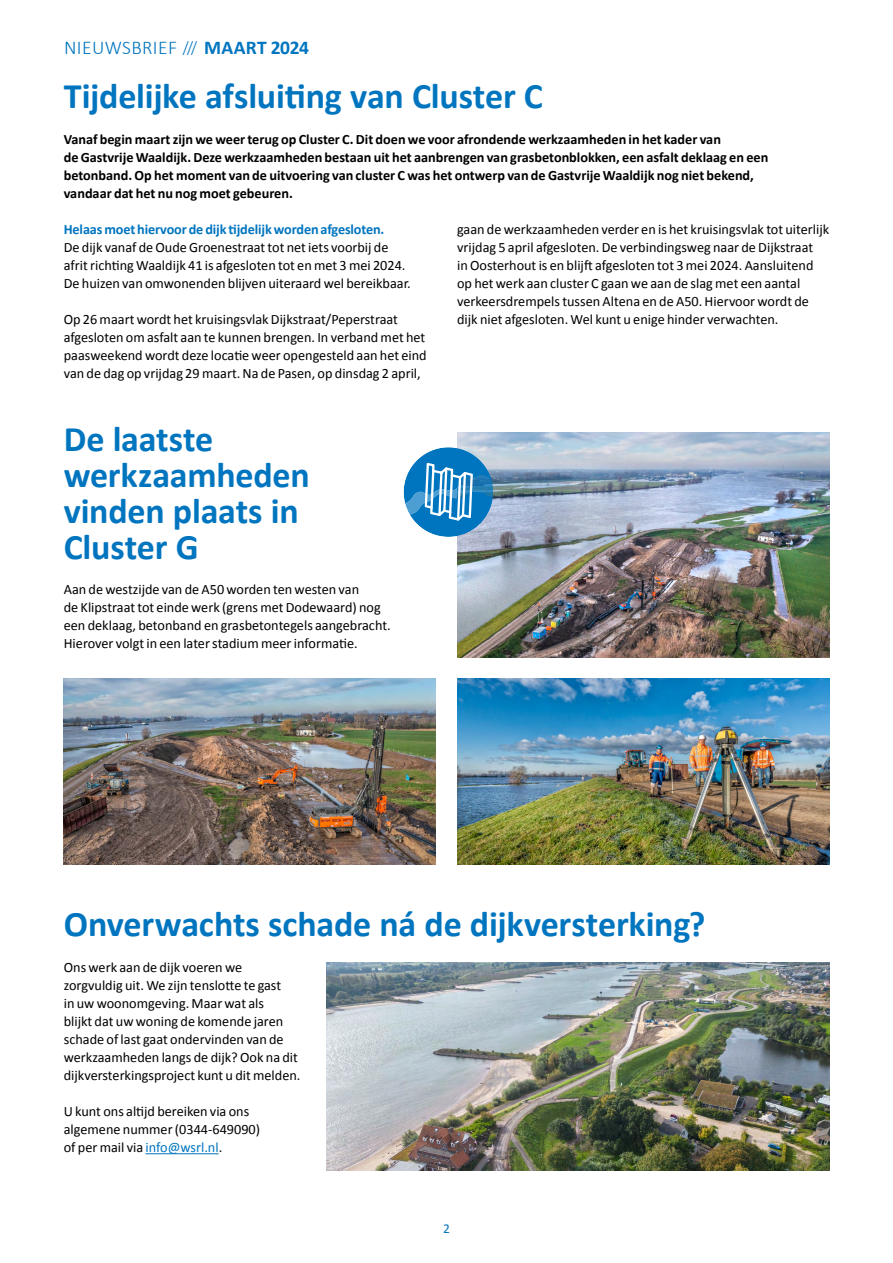
<style>
.page{position:relative;width:893px;height:1263px;background:#fff}
.page>*{position:absolute;margin:0;border:0;box-sizing:border-box;transform-origin:0 0}
.KOP_Artikel{font:700 36px/36px "Calibri";letter-spacing:-.005em;color:#0075bf}
.t1{font:300 19.5px "Calibri";letter-spacing:.02em;color:#0075bf}
.Artikel_Body{font:14.25px/18px "Calibri";color:#000}
.Artikel_Intro{font:700 14.25px/18px "Calibri";color:#000}
.Artikel_Tussenkop{font:700 14.25px "Calibri";letter-spacing:-.01em;color:#0075bf}
.t2{font:13.5px "Calibri";color:#0075bf}
.s1{font-size:16.5px}
.s2{font-weight:700}
.s3{color:#0075bf}
</style>
<div class="page">
<img style="left:326px;top:963px;width:503px;height:207px">
<img style="left:457px;top:433px;width:372px;height:224px">
<img style="left:64px;top:679px;width:372px;height:185px">
<img style="left:457px;top:679px;width:372px;height:185px">
<svg style="left:404px;top:447px;width:89px;height:90px"></svg>
<hr style="left:145px;top:1153px;width:74px;height:1px;background:#0075bf">
<h2 class="t1" style="left:64px;top:35px;width:246px">NIEUWSBRIEF <span class="s1">///</span> <span class="s2">MAART 2024</span></h2>
<h1 class="KOP_Artikel" style="left:64px;top:77px;width:481px">Tijdelijke afsluiting van Cluster C</h1>
<p class="Artikel_Intro" style="left:64px;top:130px;width:706px">Vanaf begin maart zijn we weer terug op Cluster C. Dit doen we voor afrondende werkzaamheden in het kader van<br>de Gastvrije Waaldijk. Deze werkzaamheden bestaan uit het aanbrengen van grasbetonblokken, een asfalt deklaag en een betonband. Op het moment van de uitvoering van cluster C was het ontwerp van de Gastvrije Waaldijk nog niet bekend, vandaar dat het nu nog moet gebeuren.</p>
<p class="Artikel_Tussenkop" style="left:64px;top:219px;width:322px">Helaas moet hiervoor de dijk tijdelijk worden afgesloten.</p>
<p class="Artikel_Body" style="left:64px;top:238px;width:349px">De dijk vanaf de Oude Groenestraat tot net iets voorbij de afrit richting Waaldijk 41 is afgesloten tot en met 3 mei 2024.<br>De huizen van omwonenden blijven uiteraard wel bereikbaar.</p>
<p class="Artikel_Body" style="left:64px;top:310px;width:364px">Op 26 maart wordt het kruisingsvlak Dijkstraat/Peperstraat afgesloten om asfalt aan te kunnen brengen. In verband met het paasweekend wordt deze locatie weer opengesteld aan het eind van de dag op vrijdag 29 maart. Na de Pasen, op dinsdag 2 april,</p>
<p class="Artikel_Body" style="left:457px;top:220px;width:374px">gaan de werkzaamheden verder en is het kruisingsvlak tot uiterlijk vrijdag 5 april afgesloten. De verbindingsweg naar de Dijkstraat<br>in Oosterhout is en blijft afgesloten tot 3 mei 2024. Aansluitend op het werk aan cluster C gaan we aan de slag met een aantal verkeersdrempels tussen Altena en de A50. Hiervoor wordt de dijk niet afgesloten. Wel kunt u enige hinder verwachten.</p>
<h1 class="KOP_Artikel" style="left:64px;top:420px;width:248px">De laatste werkzaamheden vinden plaats in<br>Cluster G</h1>
<p class="Artikel_Body" style="left:64px;top:580px;width:328px">Aan de westzijde van de A50 worden ten westen van<br>de Klipstraat tot einde werk (grens met Dodewaard) nog een deklaag, betonband en grasbetontegels aangebracht.<br>Hierover volgt in een later stadium meer informatie.</p>
<h1 class="KOP_Artikel" style="left:64px;top:905px;width:643px">Onverwachts schade ná de dijkversterking?</h1>
<p class="Artikel_Body" style="left:64px;top:958px;width:238px">Ons werk aan de dijk voeren we zorgvuldig uit. We zijn tenslotte te gast<br>in uw woonomgeving. Maar wat als<br>blijkt dat uw woning de komende jaren schade of last gaat ondervinden van de werkzaamheden langs de dijk? Ook na dit dijkversterkingsproject kunt u dit melden.</p>
<p class="Artikel_Body" style="left:64px;top:1102px;width:198px">U kunt ons altijd bereiken via ons algemene nummer (0344-649090) of per mail via <span class="s3">info@wsrl.nl</span>.</p>
<p class="t2" style="left:443px;top:1219px;width:8px">2</p>
</div>
